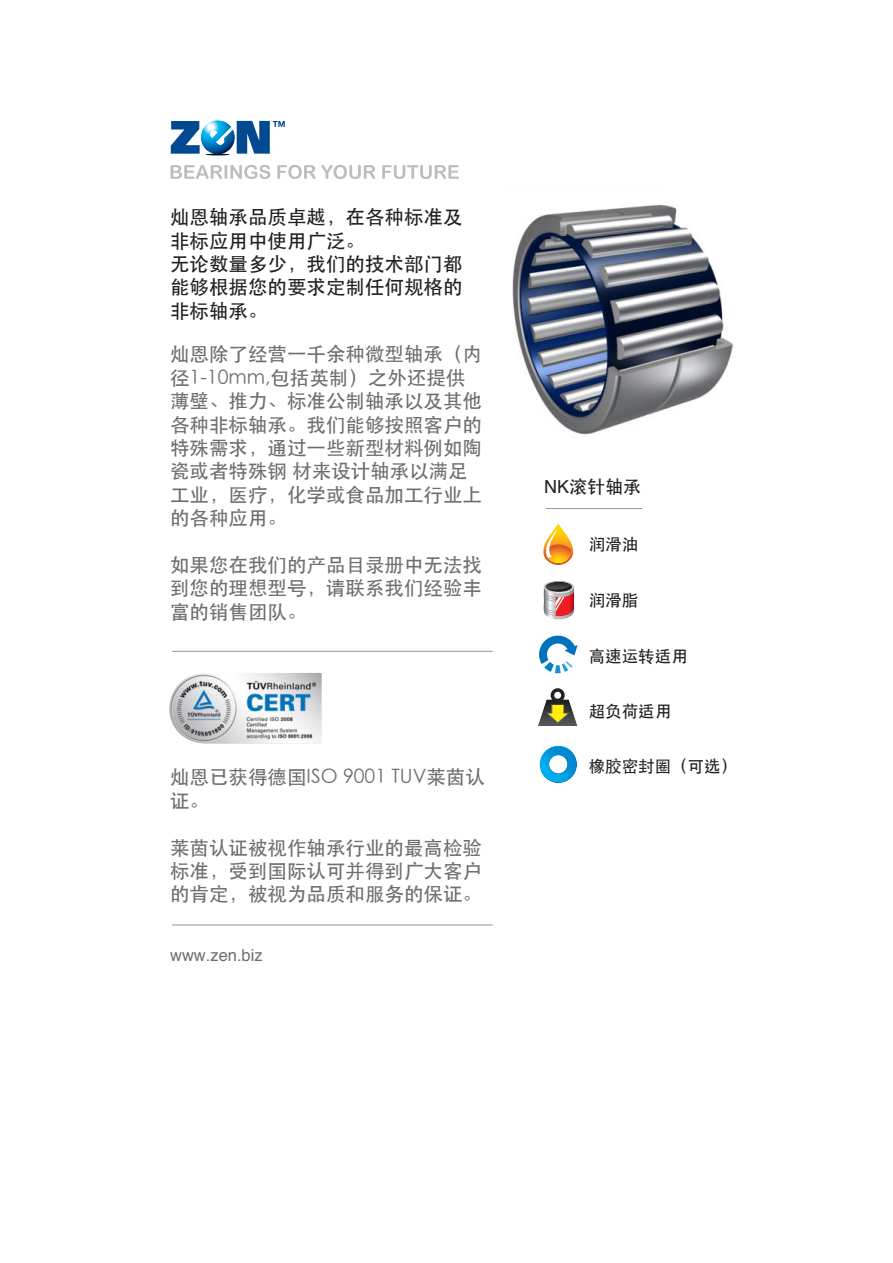
<style>
.page{position:relative;width:893px;height:1263px;background:#fff}
.page>*{position:absolute;margin:0;border:0;box-sizing:border-box;transform-origin:0 0}
.t1{font:19.5px/23.4px "ST Heiti";color:#6d6e71}
.t2{font:19.5px/23.4px "ST Heiti";color:#231f20}
.t3{font:500 18px "ST Heiti TC";color:#231f20}
.t4{font:500 16.5px "ST Heiti TC";color:#231f20}
.t5{font:16.5px "Helvetica";color:#6d6e71}
.s1{font-family:"Helvetica";font-weight:400}
</style>
<div class="page">
<img style="left:512px;top:204px;width:222px;height:231px">
<hr style="left:546px;top:508px;width:96px;height:1px;background:#939598">
<svg style="left:171px;top:120px;width:114px;height:36px"></svg>
<svg style="left:171px;top:165px;width:99px;height:14px"></svg>
<svg style="left:277px;top:165px;width:38px;height:14px"></svg>
<svg style="left:321px;top:165px;width:54px;height:14px"></svg>
<svg style="left:382px;top:165px;width:77px;height:14px"></svg>
<svg style="left:543px;top:524px;width:31px;height:41px"></svg>
<svg style="left:544px;top:581px;width:30px;height:38px"></svg>
<svg style="left:538px;top:688px;width:40px;height:38px"></svg>
<svg style="left:539px;top:746px;width:38px;height:37px"></svg>
<svg style="left:539px;top:636px;width:39px;height:37px"></svg>
<hr style="left:172px;top:651px;width:321px;height:1px;background:#939598">
<hr style="left:172px;top:924px;width:321px;height:1px;background:#939598">
<img style="left:169px;top:673px;width:153px;height:70px">
<p class="t2" style="left:170px;top:205px;width:294px">灿恩轴承品质卓越，在各种标准及非标应用中使用广泛。<br>无论数量多少，我们的技术部门都能够根据您的要求定制任何规格的非标轴承。</p>
<p class="t1" style="left:170px;top:343px;width:313px">灿恩除了经营一千余种微型轴承（内径1-10mm,包括英制）之外还提供薄壁、推力、标准公制轴承以及其他各种非标轴承。我们能够按照客户的特殊需求，通过一些新型材料例如陶瓷或者特殊钢 材来设计轴承以满足工业，医疗，化学或食品加工行业上的各种应用。</p>
<p class="t1" style="left:170px;top:553px;width:313px;text-align:justify">如果您在我们的产品目录册中无法找到您的理想型号，请联系我们经验丰富的销售团队。</p>
<p class="t1" style="left:170px;top:766px;width:316px">灿恩已获得德国ISO 9001 TUV莱茵认证。</p>
<p class="t1" style="left:170px;top:836px;width:313px;text-align:justify">莱茵认证被视作轴承行业的最高检验标准，受到国际认可并得到广大客户的肯定，被视为品质和服务的保证。</p>
<p class="t5" style="left:170px;top:945px;width:94px">www.zen.biz</p>
<p class="t3" style="left:544px;top:476px;width:99px"><span class="s1">NK</span>滚针轴承</p>
<p class="t4" style="left:589px;top:535px;width:51px">润滑油</p>
<p class="t4" style="left:589px;top:591px;width:51px">润滑脂</p>
<p class="t4" style="left:589px;top:647px;width:100px">高速运转适用</p>
<p class="t4" style="left:589px;top:702px;width:84px">超负荷适用</p>
<p class="t4" style="left:589px;top:757px;width:150px">橡胶密封圈（可选）</p>
</div>
